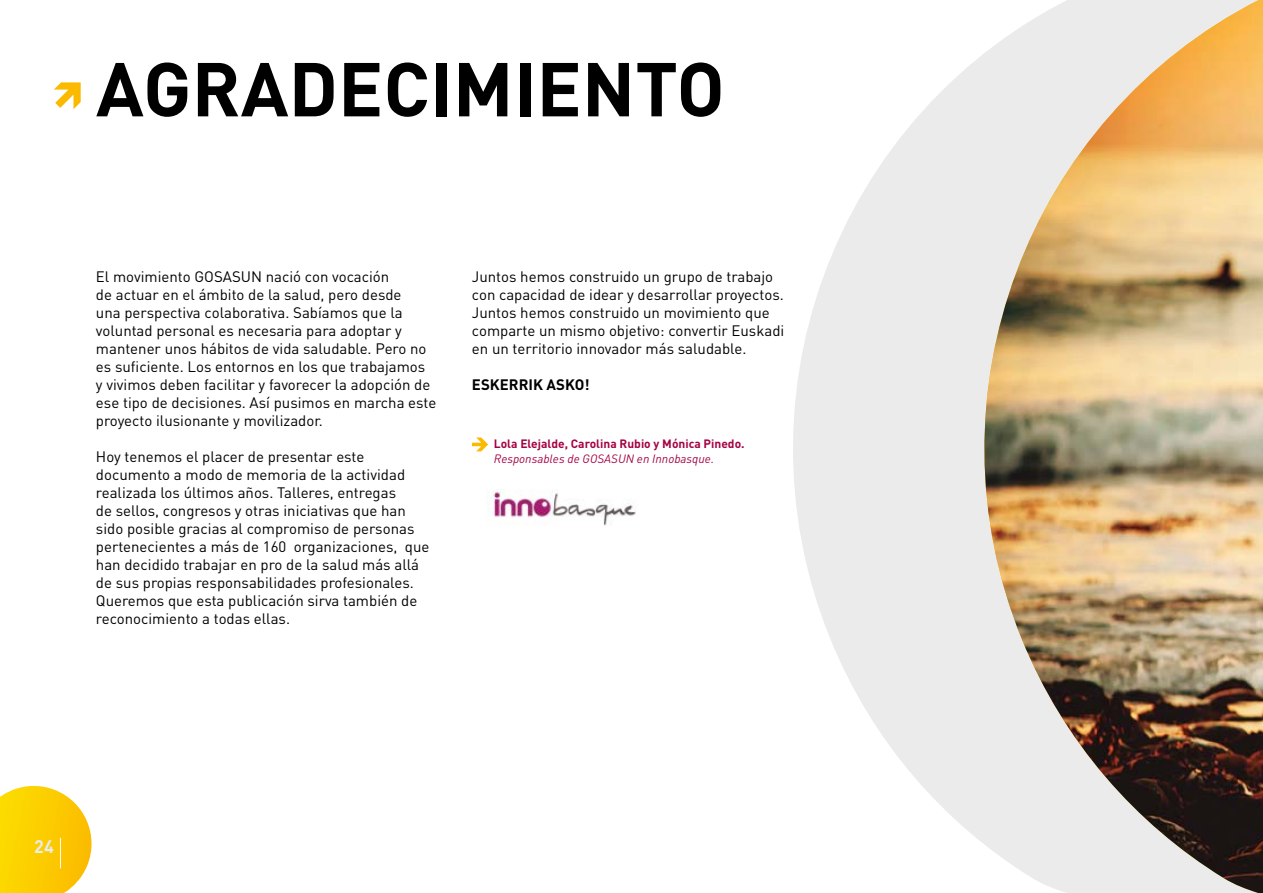
<style>
.page{position:relative;width:1263px;height:893px;background:#fff}
.page>*{position:absolute;margin:0;border:0;box-sizing:border-box;transform-origin:0 0}
.t1{font:700 75px "DIN";color:#000}
.t2{font:700 18px "DIN";color:#ebebeb}
.t3{font:15px/18px "DIN";color:#000}
.t4{font:700 15px "DIN";color:#000}
.t5{font:700 12px "DIN";color:#a40344}
.t6{font:italic 12px "DIN";color:#a40344}
</style>
<div class="page">
<svg style="left:0;top:785px;width:92px;height:108px;background:#fcd322"></svg>
<hr style="left:60px;top:838px;width:1px;height:30px;background:#fff">
<svg style="left:54px;top:82px;width:27px;height:27px"></svg>
<svg style="left:472px;top:437px;width:16px;height:14px"></svg>
<img style="left:486px;top:491px;width:150px;height:35px">
<svg style="left:793px;top:112px;width:129px;height:673px;fill:#ebebeb"></svg>
<img style="left:922px;top:0;width:341px;height:893px">
<h1 class="t1" style="left:96px;top:40px;width:630px">AGRADECIMIENTO</h1>
<p class="t3" style="left:96px;top:267px;width:342px">El movimiento GOSASUN nació con vocación<br>de actuar en el ámbito de la salud, pero desde<br>una perspectiva colaborativa. Sabíamos que la voluntad personal es necesaria para adoptar y mantener unos hábitos de vida saludable. Pero no es suficiente. Los entornos en los que trabajamos<br>y vivimos deben facilitar y favorecer la adopción de ese tipo de decisiones. Así pusimos en marcha este proyecto ilusionante y movilizador.</p>
<p class="t3" style="left:96px;top:447px;width:335px">Hoy tenemos el placer de presentar este documento a modo de memoria de la actividad realizada los últimos años. Talleres, entregas<br>de sellos, congresos y otras iniciativas que han sido posible gracias al compromiso de personas pertenecientes a más de 160 organizaciones, que han decidido trabajar en pro de la salud más allá de sus propias responsabilidades profesionales.<br>Queremos que esta publicación sirva también de reconocimiento a todas ellas.</p>
<p class="t3" style="left:472px;top:267px;width:314px">Juntos hemos construido un grupo de trabajo con capacidad de idear y desarrollar proyectos.<br>Juntos hemos construido un movimiento que comparte un mismo objetivo: convertir Euskadi en un territorio innovador más saludable.</p>
<p class="t4" style="left:472px;top:374px;width:119px">ESKERRIK ASKO!</p>
<p class="t5" style="left:494px;top:436px;width:252px">Lola Elejalde, Carolina Rubio y Mónica Pinedo.</p>
<p class="t6" style="left:494px;top:451px;width:222px">Responsables de GOSASUN en Innobasque.</p>
<p class="t2" style="left:34px;top:834px;width:21px">24</p>
</div>
